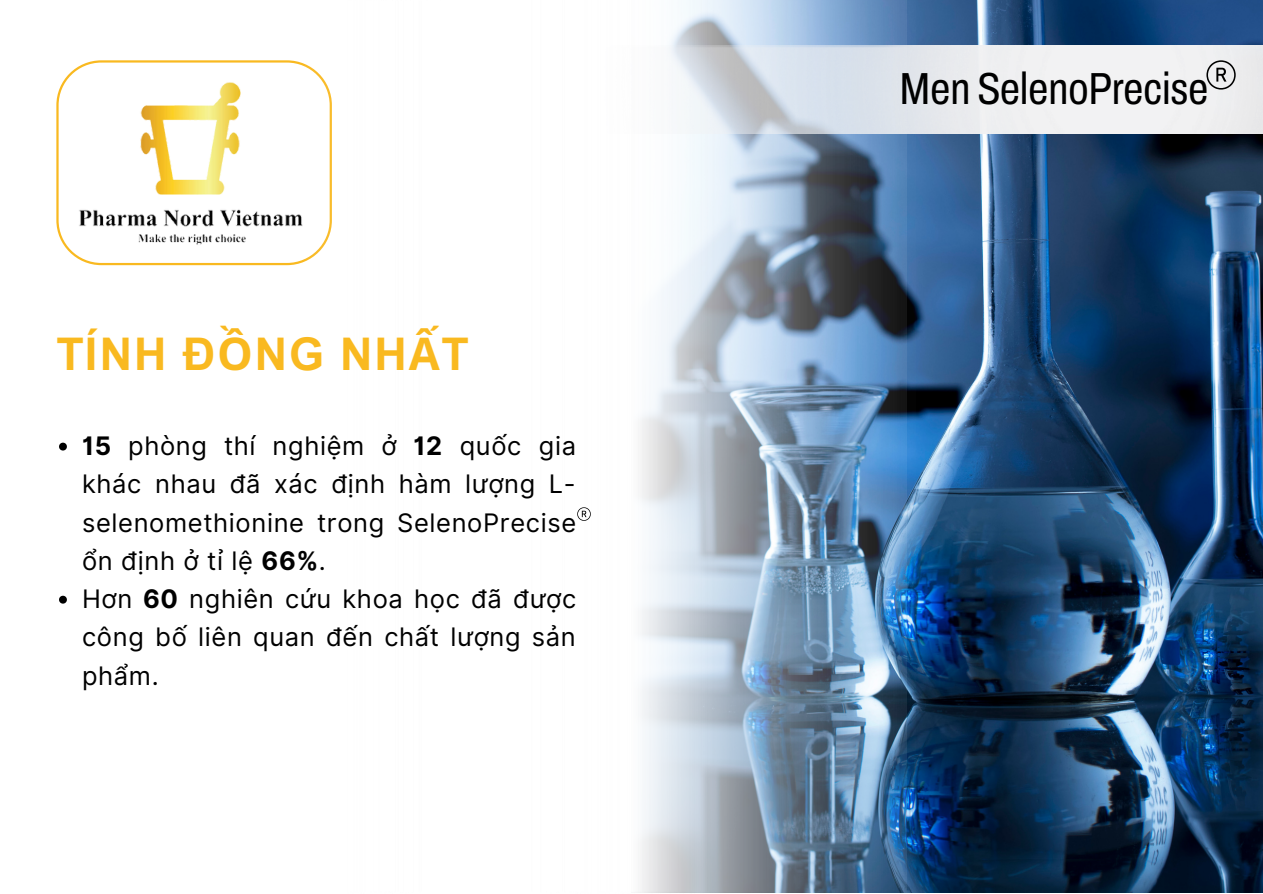
<style>
.page{position:relative;width:1263px;height:894px;background:#fff}
.page>*{position:absolute;margin:0;border:0;box-sizing:border-box;transform-origin:0 0}
.t1{font:45px "Archivo Condensed";color:#000}
.t2{font:700 45px "Arial MT Pro";letter-spacing:.04em;color:#f9b920}
.t3{font:25.5px/38.2px "Inter";letter-spacing:.025em;color:#000;text-align:justify}
.s1{font-family:"Noto Sans"}
.s2{font-weight:700}
</style>
<div class="page">
<img style="left:915px;top:0;width:347px;height:891px">
<svg style="left:56px;top:60px;width:249px;height:205px"></svg>
<img style="left:78px;top:78px;width:227px;height:167px">
<img style="left:305px;top:0;width:601px;height:893px">
<img style="left:577px;top:45px;width:685px;height:88px">
<svg style="left:59px;top:442px;width:8px;height:8px"></svg>
<svg style="left:59px;top:595px;width:8px;height:8px"></svg>
<svg style="left:1206px;top:60px;width:30px;height:30px"></svg>
<svg style="left:577px;top:507px;width:14px;height:13px"></svg>
<p class="t2" style="left:56px;top:337px;width:414px">TÍNH Đ<span class="s1">Ồ</span>NG NH<span class="s1">Ấ</span>T</p>
<p class="t3" style="left:82px;top:426px;width:496px"><span class="s2">15</span> phòng thí nghiệm ở <span class="s2">12</span> quốc gia khác nhau đã xác định hàm lượng L&shy;selenomethionine trong SelenoPrecise ổn định ở tỉ lệ <span class="s2">66%</span>.</p>
<p class="t3" style="left:82px;top:579px;width:496px">Hơn <span class="s2">60</span> nghiên cứu khoa học đã được công bố liên quan đến chất lượng sản phẩm.</p>
<p class="t1" style="left:899px;top:65px;width:310px">Men SelenoPrecise</p>
</div>
